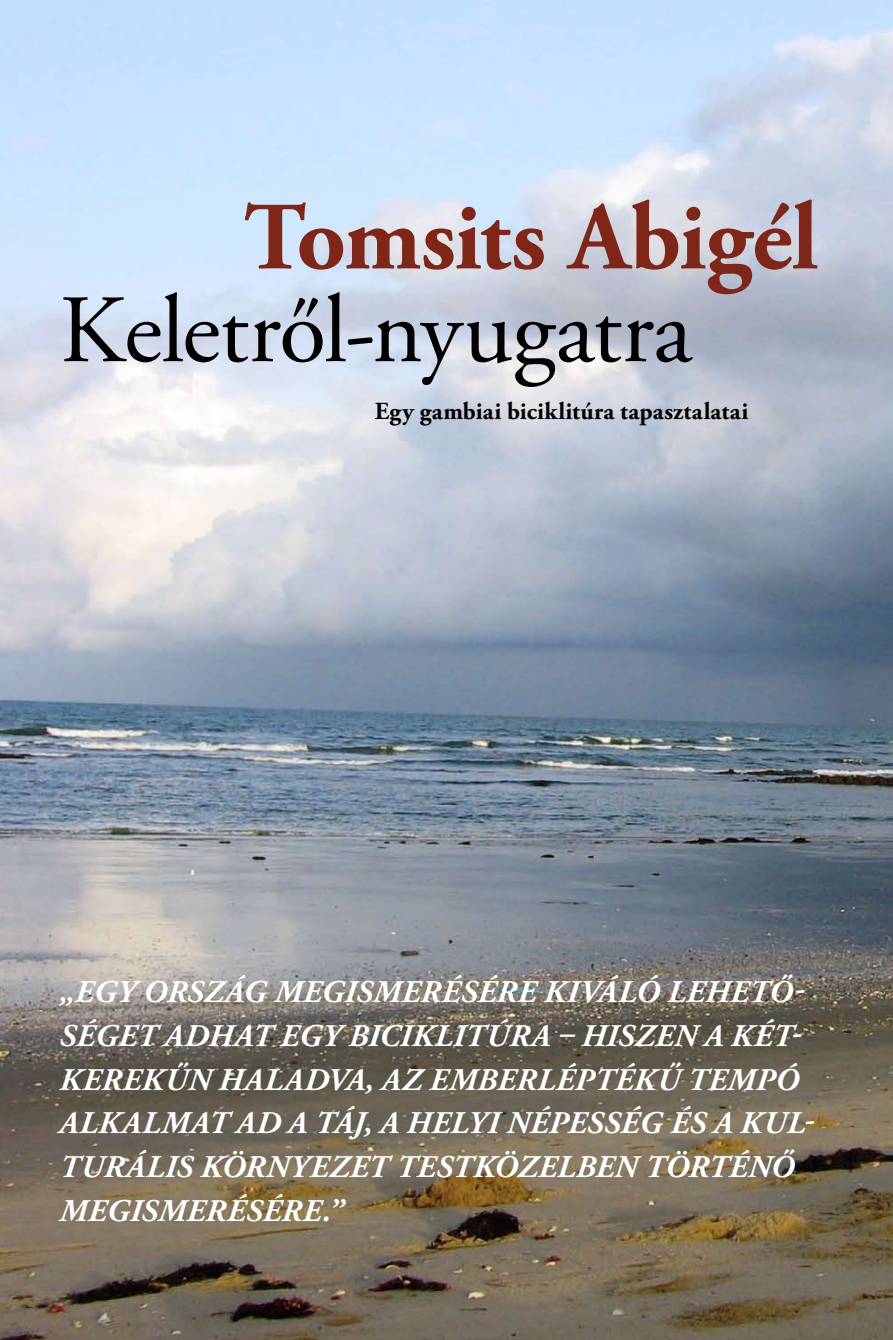
<style>
.page{position:relative;width:893px;height:1340px;background:#fff}
.page>*{position:absolute;margin:0;border:0;box-sizing:border-box;transform-origin:0 0}
.t1{font:96.25px "Adobe Garamond Pro";letter-spacing:-.01em;color:#000}
.t2{font:700 96.25px "Adobe Garamond Pro";letter-spacing:-.005em;color:#7e2718}
.t3{font:italic 700 31.5px/43.8px "Adobe Garamond Pro";letter-spacing:.01em;color:#fff}
.t4{font:700 24.5px "Adobe Garamond Pro";letter-spacing:.015em;color:#000}
</style>
<div class="page">
<img style="left:0;top:0;width:893px;height:1339px">
<h1 class="t2" style="left:244px;top:182px;width:576px">Tomsits Abigél</h1>
<h1 class="t1" style="left:59px;top:273px;width:634px">Keletről-nyugatra</h1>
<p class="t4" style="left:375px;top:396px;width:375px">Egy gambiai biciklitúra tapasztalatai</p>
<p class="t3" style="left:59px;top:970px;width:756px">„EGY ORSZÁG MEGISMERÉSÉRE KIVÁLÓ LEHETŐ - SÉGET ADHAT EGY BICIKLITÚRA – HISZEN A KÉT-KEREKŰN HALADVA, AZ EMBERLÉPTÉKŰ TEMPÓ ALKALMAT AD A TÁJ, A HELYI NÉPESSÉG ÉS A KUL-TURÁLIS KÖRNYEZET TESTKÖZELBEN TÖRTÉNŐ MEGISMERÉSÉRE.”</p>
</div>
